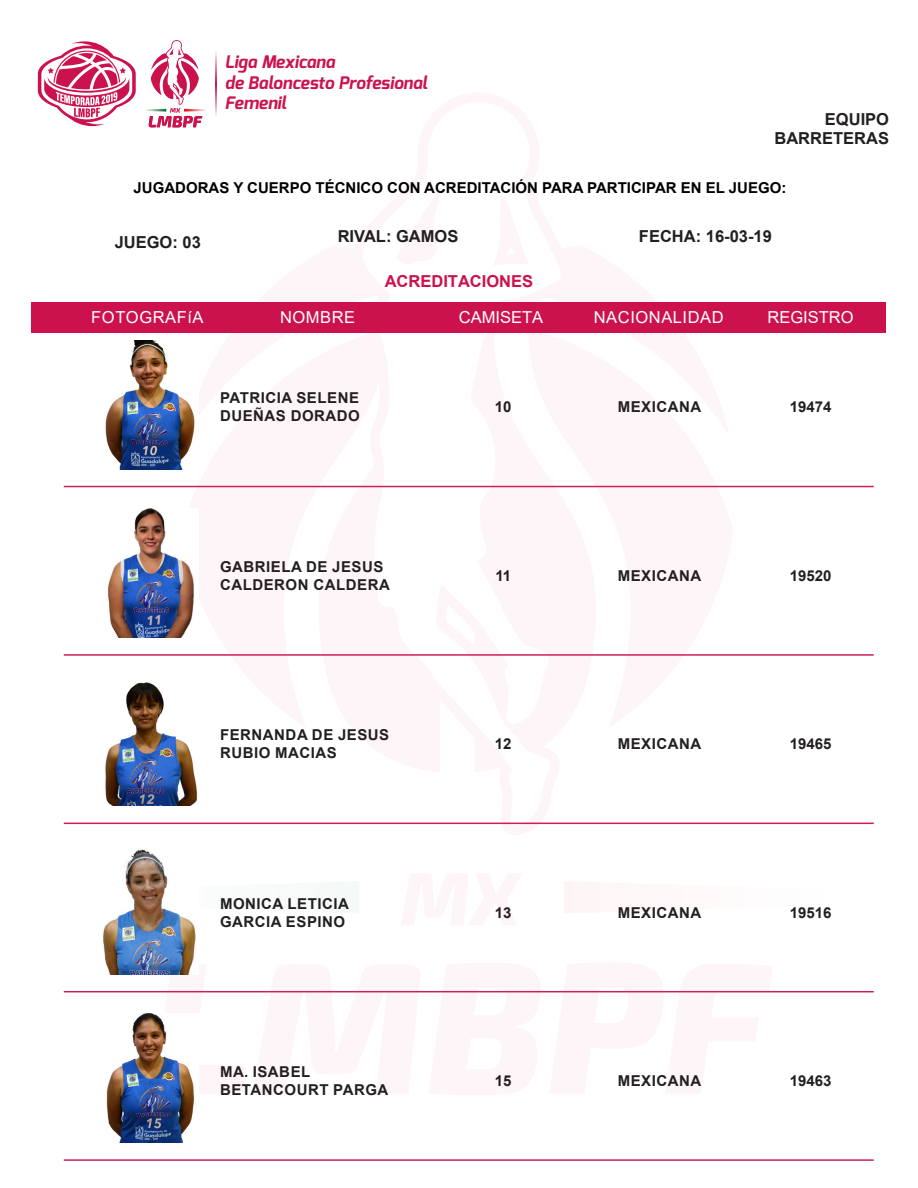
<style>
.page{position:relative;width:918px;height:1188px;background:#fff}
.page>*{position:absolute;margin:0;border:0;box-sizing:border-box;transform-origin:0 0}
.t1{font:italic 700 17.25px/20.9px "Exo";color:#cc124c}
.t2{font:700 16.5px/19.8px "Arial";color:#231f20;text-align:right}
.t3{font:16.5px "Arial";letter-spacing:.035em;color:#fff}
.t4{font:16.5px "Arial";color:#fff}
.t5{font:700 16.5px "Arial";color:#cc124c}
.t6{font:700 15px/18px "Arial";letter-spacing:.035em;color:#231f20}
.t7{font:700 15px "Arial";color:#000}
</style>
<div class="page">
<svg style="left:145px;top:974px;width:639px;height:40px"></svg>
<svg style="left:360px;top:302px;width:203px;height:523px"></svg>
<div style="left:32px;top:303px;width:854px;height:30px;background:#cc124c"></div>
<svg style="left:145px;top:40px;width:61px;height:88px"></svg>
<svg style="left:215px;top:52px;width:2px;height:64px"></svg>
<svg style="left:38px;top:41px;width:98px;height:85px"></svg>
<img style="left:105px;top:340px;width:90px;height:129px">
<hr style="left:64px;top:486px;width:810px;height:1px;background:#cc1f56">
<img style="left:107px;top:509px;width:87px;height:129px">
<hr style="left:64px;top:654px;width:810px;height:2px;background:#cc1f56">
<img style="left:105px;top:682px;width:93px;height:124px">
<hr style="left:64px;top:823px;width:810px;height:1px;background:#cc1f56">
<img style="left:103px;top:849px;width:93px;height:125px">
<hr style="left:64px;top:991px;width:810px;height:1px;background:#cc1f56">
<img style="left:106px;top:1014px;width:88px;height:129px">
<hr style="left:64px;top:1159px;width:810px;height:2px;background:#cc1f56">
<p class="t1" style="left:225px;top:51px;width:204px">Liga Mexicana<br>de Baloncesto Profesional<br>Femenil</p>
<p class="t2" style="left:775px;top:109px;width:116px">EQUIPO<br>BARRETERAS</p>
<p class="t7" style="left:134px;top:178px;width:654px">JUGADORAS Y CUERPO TÉCNICO CON ACREDITACIÓN PARA PARTICIPAR EN EL JUEGO:</p>
<p class="t2" style="left:115px;top:233px;width:88px">JUEGO: 03</p>
<p class="t2" style="left:338px;top:226px;width:122px">RIVAL: GAMOS</p>
<p class="t2" style="left:639px;top:226px;width:134px">FECHA: 16-03-19</p>
<p class="t5" style="left:385px;top:270px;width:150px">ACREDITACIONES</p>
<p class="t3" style="left:91px;top:306px;width:114px">FOTOGRAFíA</p>
<p class="t3" style="left:280px;top:306px;width:77px">NOMBRE</p>
<p class="t4" style="left:459px;top:306px;width:86px">CAMISETA</p>
<p class="t4" style="left:768px;top:306px;width:88px">REGISTRO</p>
<p class="t3" style="left:594px;top:306px;width:131px">NACIONALIDAD</p>
<p class="t6" style="left:220px;top:389px;width:141px">PATRICIA SELENE</p>
<p class="t6" style="left:220px;top:407px;width:141px">DUEÑAS DORADO</p>
<p class="t6" style="left:210px;top:390px;width:182px">&lt;&lt;NOMBRE COMPLETO (APELLIDOS)&gt;&gt;</p>
<p class="t6" style="left:481px;top:399px;width:27px">1&gt;&gt;</p>
<p class="t6" style="left:495px;top:398px;width:18px">10</p>
<p class="t6" style="left:618px;top:398px;width:85px">MEXICANA</p>
<p class="t6" style="left:790px;top:398px;width:43px">19474</p>
<p class="t6" style="left:220px;top:558px;width:165px">GABRIELA DE JESUS</p>
<p class="t6" style="left:220px;top:576px;width:171px">CALDERON CALDERA</p>
<p class="t6" style="left:220px;top:726px;width:171px">FERNANDA DE JESUS</p>
<p class="t6" style="left:220px;top:744px;width:118px">RUBIO MACIAS</p>
<p class="t6" style="left:220px;top:894px;width:131px">MONICA LETICIA</p>
<p class="t6" style="left:220px;top:912px;width:127px">GARCIA ESPINO</p>
<p class="t6" style="left:220px;top:1063px;width:92px">MA. ISABEL</p>
<p class="t6" style="left:220px;top:1081px;width:170px">BETANCOURT PARGA</p>
<p class="t6" style="left:495px;top:567px;width:17px">11</p>
<p class="t6" style="left:618px;top:567px;width:85px">MEXICANA</p>
<p class="t6" style="left:790px;top:567px;width:43px">19520</p>
<p class="t6" style="left:495px;top:735px;width:18px">12</p>
<p class="t6" style="left:618px;top:735px;width:85px">MEXICANA</p>
<p class="t6" style="left:790px;top:735px;width:43px">19465</p>
<p class="t6" style="left:495px;top:903px;width:18px">13</p>
<p class="t6" style="left:618px;top:903px;width:85px">MEXICANA</p>
<p class="t6" style="left:790px;top:903px;width:43px">19516</p>
<p class="t6" style="left:495px;top:1072px;width:18px">15</p>
<p class="t6" style="left:618px;top:1072px;width:85px">MEXICANA</p>
<p class="t6" style="left:790px;top:1072px;width:43px">19463</p>
</div>
